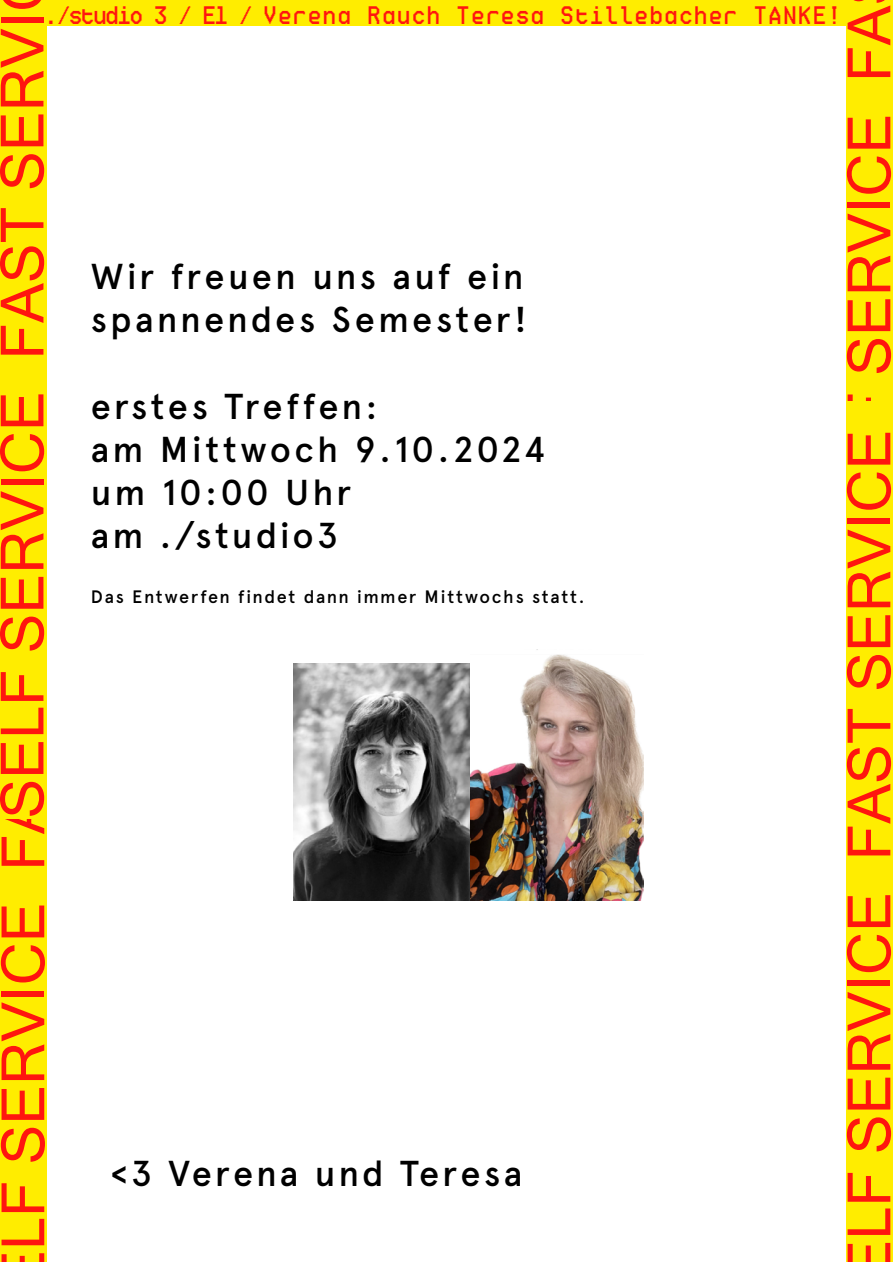
<style>
.page{position:relative;width:893px;height:1262px;background:#fff}
.page>*{position:absolute;margin:0;border:0;box-sizing:border-box;transform-origin:0 0}
.t1{font:59.7px "Microsoft Sans Serif";color:#ff150f}
.t2{font:500 36px/43.2px "Apercu";letter-spacing:.08em;color:#000}
.t3{font:27px "Ticketing";letter-spacing:.1em;color:#ff150f}
.t4{font:500 18px "Apercu";letter-spacing:.09em;color:#000}
</style>
<div class="page">
<img style="left:293px;top:663px;width:178px;height:237px">
<img style="left:471px;top:654px;width:172px;height:246px">
<div style="left:0;top:0;width:893px;height:26px;background:#ffed00"></div>
<div style="left:847px;top:0;width:46px;height:541px;background:#ffed00"></div>
<div style="left:847px;top:401px;width:46px;height:861px;background:#ffed00"></div>
<div style="left:1px;top:411px;width:46px;height:851px;background:#ffed00"></div>
<div style="left:0;top:0;width:46px;height:818px;background:#ffed00"></div>
<p class="t3" style="left:46px;top:1px;width:797px">./studio 3 / E1 / Verena Rauch Teresa Stillebacher TANKE!</p>
<h1 class="t1" style="left:830px;top:541px;width:537px;rotate:-90deg">SELF SERVICE FA</h1>
<h1 class="t1" style="left:-16px;top:818px;width:808px;rotate:-90deg">SELF SERVICE FAST SERVI</h1>
<p class="t2" style="left:91px;top:255px;width:437px">Wir freuen uns auf ein spannendes Semester!</p>
<p class="t2" style="left:91px;top:384px;width:456px">erstes Treffen:<br>am Mittwoch 9.10.2024 um 10:00 Uhr<br>am ./studio3</p>
<p class="t4" style="left:91px;top:585px;width:495px">Das Entwerfen findet dann immer Mittwochs statt.</p>
<h1 class="t1" style="left:-16px;top:1250px;width:811px;rotate:-90deg">LF SERVICE FAST SERVICE</h1>
<h1 class="t1" style="left:830px;top:1279px;width:851px;rotate:-90deg">ELF SERVICE FAST SERVICE</h1>
<p class="t2" style="left:111px;top:1152px;width:413px">&lt;3 Verena und Teresa</p>
</div>
